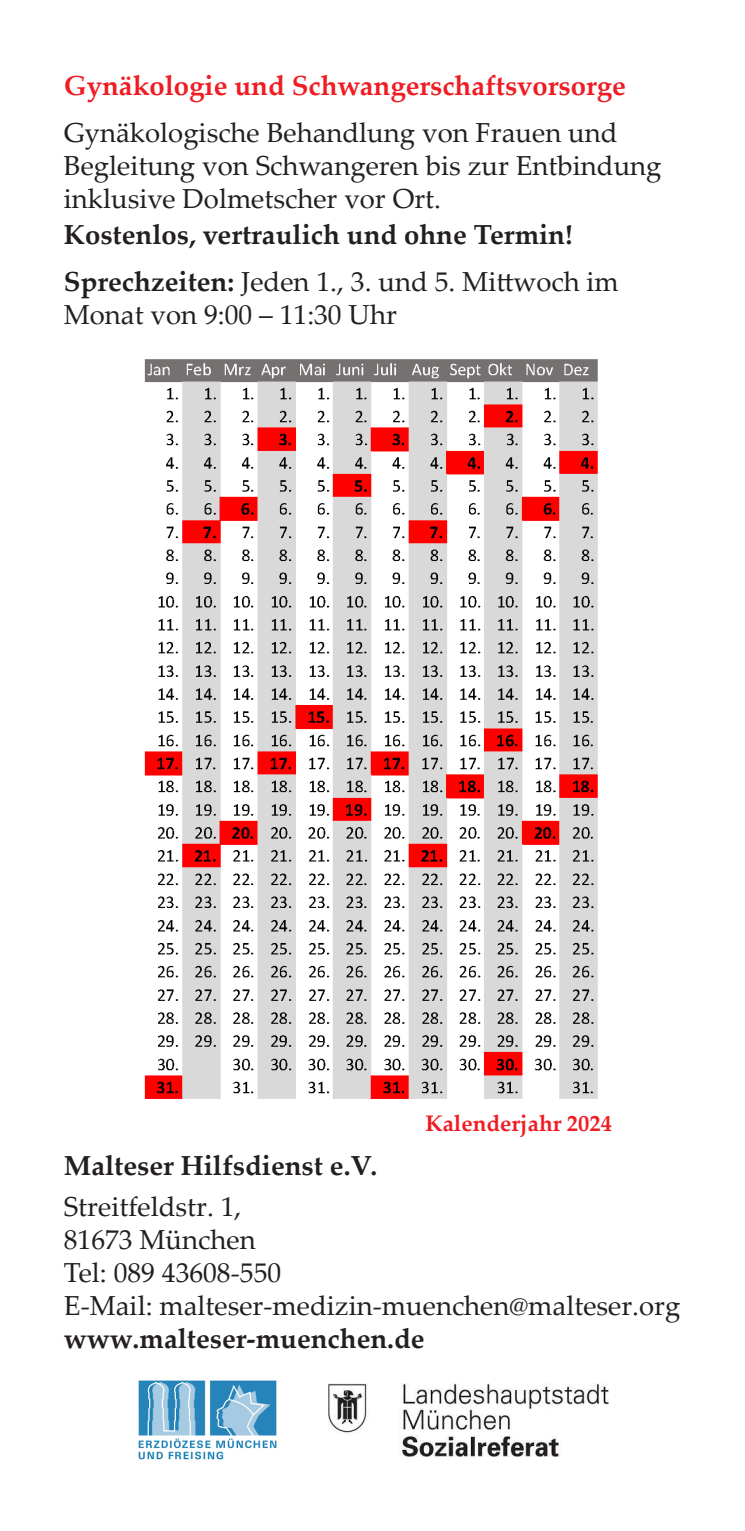
<style>
.page{position:relative;width:745px;height:1531px;background:#fff}
.page>*{position:absolute;margin:0;border:0;box-sizing:border-box;transform-origin:0 0}
.t1{font:27.5px/33px "Palatino Linotype";color:#231f20}
.t2{font:700 27.5px/47.2px "Palatino Linotype";color:#231f20}
.t3{font:700 27.5px "Palatino Linotype";color:#ee1d23}
.t4{font:700 22.5px "Palatino Linotype";color:#ee1d23}
.s1{font-weight:400}
</style>
<div class="page">
<img style="left:138px;top:1380px;width:139px;height:80px">
<img style="left:328px;top:1384px;width:280px;height:72px">
<img style="left:144px;top:359px;width:454px;height:740px">
<p class="t3" style="left:64px;top:66px;width:563px">Gynäkologie und Schwangerschaftsvorsorge</p>
<p class="t1" style="left:64px;top:115px;width:599px">Gynäkologische Behandlung von Frauen und<br>Begleitung von Schwangeren bis zur Entbindung inklusive Dolmetscher vor Ort.</p>
<p class="t2" style="left:64px;top:210px;width:556px">Kostenlos, vertraulich und ohne Termin!<br>Sprechzeiten: <span class="s1">Jeden 1., 3. und 5. Mittwoch im</span></p>
<p class="t1" style="left:64px;top:297px;width:334px">Monat von 9:00 – 11:30 Uhr</p>
<p class="t4" style="left:425px;top:1107px;width:188px">Kalenderjahr 2024</p>
<p class="t2" style="left:64px;top:1141px;width:315px">Malteser Hilfsdienst e.V.</p>
<p class="t1" style="left:64px;top:1188px;width:617px">Streitfeldstr. 1,<br>81673 München<br>Tel: 089 43608-550<br>E-Mail: malteser-medizin-muenchen@malteser.org</p>
<p class="t2" style="left:64px;top:1313px;width:362px">www.malteser-muenchen.de</p>
</div>
